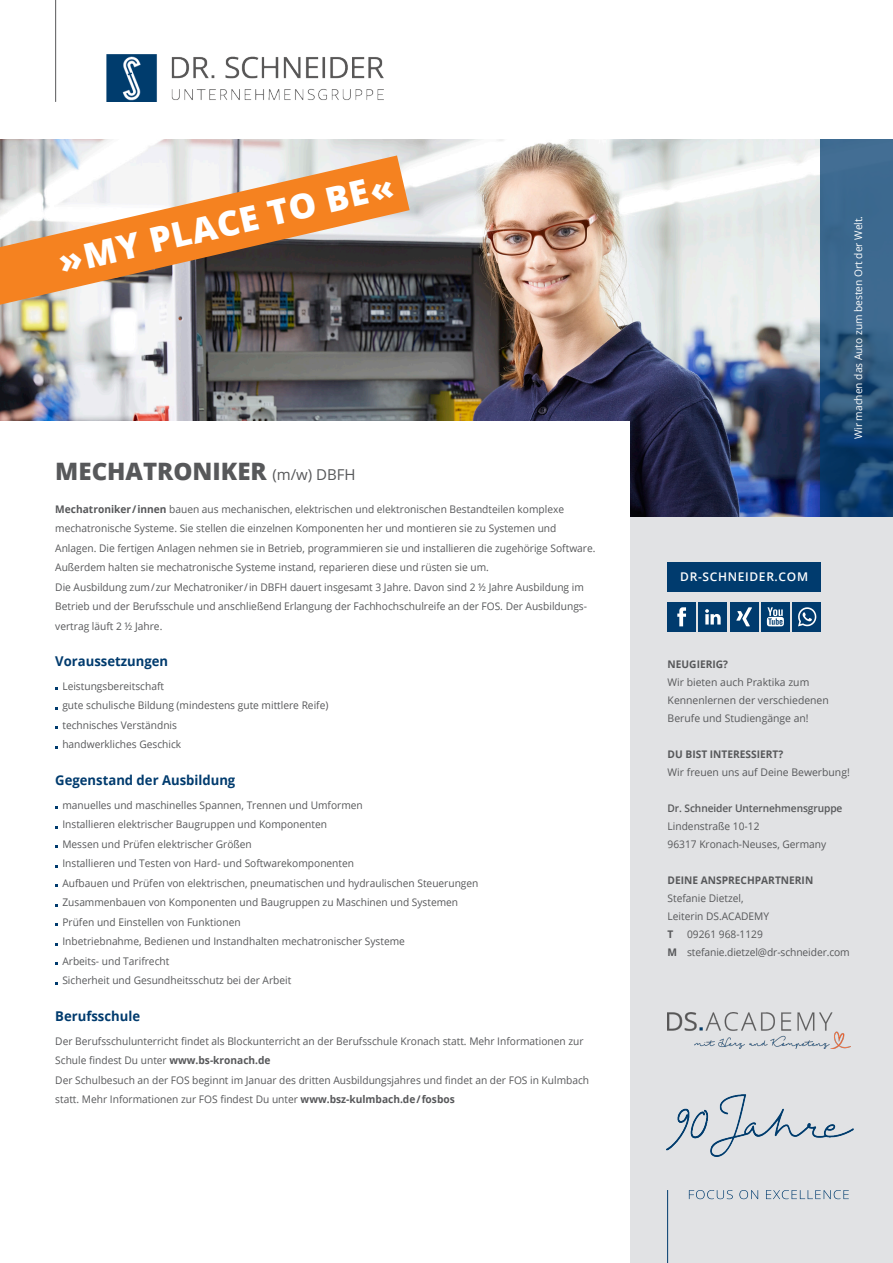
<style>
.page{position:relative;width:893px;height:1263px;background:#fff}
.page>*{position:absolute;margin:0;border:0;box-sizing:border-box;transform-origin:0 0}
.t1{font:800 34.5px "Open Sans";color:#fff}
.A4_Beruf{font:800 24px "Open Sans";color:#57585a}
.A4_U4{font:700 13.5px "Open Sans";color:#003b6e}
.t2{font:600 12px "Open Sans";letter-spacing:.055em;color:#fff}
.A4_Fließtext{font:10.5px/19.5px "Open Sans";color:#57585a}
.A4_Kontaktdaten{font:10.5px/18px "Open Sans";color:#57585a}
.A4_Kontaktdaten-2{font:700 10.5px "Open Sans";color:#57585a}
.A4_Info{font:10.5px "Open Sans";color:#fff}
.A4_Kontaktdaten-3{font:600 10.5px "Open Sans";letter-spacing:-.01em;color:#57585a}
.s1{font-weight:400;font-size:15px}
.s2{font-weight:700}
</style>
<div class="page">
<div style="left:629px;top:468px;width:264px;height:795px;background:#e1e2e4"></div>
<img style="left:0;top:139px;width:821px;height:377px">
<svg style="left:689px;top:1190px;width:160px;height:9px"></svg>
<hr style="left:667px;top:1190px;width:1px;height:73px;background:#003b6e">
<img style="left:667px;top:1095px;width:186px;height:61px">
<div style="left:668px;top:562px;width:153px;height:29px;background:#003b6e"></div>
<img style="left:107px;top:54px;width:276px;height:48px">
<hr style="left:55px;top:0;width:1px;height:102px;background:#57585a">
<div style="left:0;top:421px;width:629px;height:842px;background:#fff"></div>
<svg style="left:821px;top:139px;width:72px;height:377px;background:#2c5981"></svg>
<svg style="left:0;top:155px;width:410px;height:150px"></svg>
<img style="left:668px;top:1012px;width:182px;height:37px">
<div style="left:668px;top:602px;width:28px;height:29px;background:#003b6e"></div>
<svg style="left:677px;top:607px;width:9px;height:19px"></svg>
<div style="left:730px;top:602px;width:28px;height:29px;background:#003b6e"></div>
<svg style="left:736px;top:607px;width:16px;height:19px"></svg>
<div style="left:761px;top:602px;width:28px;height:29px;background:#003b6e"></div>
<svg style="left:767px;top:607px;width:17px;height:19px"></svg>
<div style="left:699px;top:602px;width:28px;height:29px;background:#003b6e"></div>
<svg style="left:705px;top:609px;width:16px;height:15px"></svg>
<div style="left:793px;top:602px;width:28px;height:29px;background:#003b6e"></div>
<svg style="left:798px;top:607px;width:18px;height:19px"></svg>
<p class="t1" style="left:53px;top:237px;width:344px;rotate:-13deg">»MY PLACE TO BE«</p>
<p class="A4_Beruf" style="left:55px;top:453px;width:302px">MECHATRONIKER <span class="s1">(m/w) DBFH</span></p>
<p class="A4_Fließtext" style="left:55px;top:499px;width:542px"><span class="s2">Mechatroniker / innen</span> bauen aus mechanischen, elektrischen und elektronischen Bestandteilen komplexe mechatronische Systeme. Sie stellen die einzelnen Komponenten her und montieren sie zu Systemen und Anlagen. Die fertigen Anlagen nehmen sie in Betrieb, programmieren sie und installieren die zugehörige Software.<br>Außerdem halten sie mechatronische Systeme instand, reparieren diese und rüsten sie um.</p>
<p class="A4_Fließtext" style="left:55px;top:577px;width:533px">Die Ausbildung zum / zur Mechatroniker / in DBFH dauert insgesamt 3 Jahre. Davon sind 2 ½ Jahre Ausbildung im<br>Betrieb und der Berufsschule und anschließend Erlangung der Fachhochschulreife an der FOS. Der Ausbildungs&shy;vertrag läuft 2 ½ Jahre.</p>
<p class="A4_U4" style="left:55px;top:652px;width:114px">Voraussetzungen</p>
<p class="A4_Fließtext" style="left:62px;top:676px;width:103px">Leistungsbereitschaft</p>
<p class="A4_Fließtext" style="left:62px;top:696px;width:268px">gute schulische Bildung (mindestens gute mittlere Reife)</p>
<p class="A4_Fließtext" style="left:62px;top:715px;width:116px">technisches Verständnis</p>
<p class="A4_Fließtext" style="left:62px;top:735px;width:120px">handwerkliches Geschick</p>
<p class="A4_U4" style="left:55px;top:770px;width:182px">Gegenstand der Ausbildung</p>
<p class="A4_Fließtext" style="left:62px;top:795px;width:302px">manuelles und maschinelles Spannen, Trennen und Umformen</p>
<p class="A4_Fließtext" style="left:62px;top:814px;width:266px">Installieren elektrischer Baugruppen und Komponenten</p>
<p class="A4_Fließtext" style="left:62px;top:834px;width:191px">Messen und Prüfen elektrischer Größen</p>
<p class="A4_Fließtext" style="left:62px;top:853px;width:293px">Installieren und Testen von Hard- und Softwarekomponenten</p>
<p class="A4_Fließtext" style="left:62px;top:873px;width:418px">Aufbauen und Prüfen von elektrischen, pneumatischen und hydraulischen Steuerungen</p>
<p class="A4_Fließtext" style="left:62px;top:892px;width:397px">Zusammenbauen von Komponenten und Baugruppen zu Maschinen und Systemen</p>
<p class="A4_Fließtext" style="left:62px;top:912px;width:180px">Prüfen und Einstellen von Funktionen</p>
<p class="A4_Fließtext" style="left:62px;top:931px;width:344px">Inbetriebnahme, Bedienen und Instandhalten mechatronischer Systeme</p>
<p class="A4_Fließtext" style="left:62px;top:951px;width:108px">Arbeits- und Tarifrecht</p>
<p class="A4_Fließtext" style="left:62px;top:970px;width:230px">Sicherheit und Gesundheitsschutz bei der Arbeit</p>
<p class="A4_U4" style="left:55px;top:1006px;width:86px">Berufsschule</p>
<p class="A4_Fließtext" style="left:55px;top:1031px;width:530px">Der Berufsschulunterricht findet als Blockunterricht an der Berufsschule Kronach statt. Mehr Informationen zur<br>Schule findest Du unter <span class="s2">www.bs-kronach.de</span></p>
<p class="A4_Fließtext" style="left:55px;top:1070px;width:535px">Der Schulbesuch an der FOS beginnt im Januar des dritten Ausbildungsjahres und findet an der FOS in Kulmbach statt. Mehr Informationen zur FOS findest Du unter <span class="s2">www.bsz-kulmbach.de / fosbos</span></p>
<p class="A4_Info" style="left:851px;top:439px;width:225px;rotate:-90deg">Wir machen das Auto zum besten Ort der Welt.</p>
<p class="t2" style="left:680px;top:568px;width:129px">DR-SCHNEIDER.COM</p>
<p class="A4_Kontaktdaten-2" style="left:668px;top:657px;width:62px">NEUGIERIG?</p>
<p class="A4_Kontaktdaten" style="left:668px;top:673px;width:163px">Wir bieten auch Praktika zum<br>Kennenlernen der verschiedenen<br>Berufe und Studiengänge an!</p>
<p class="A4_Kontaktdaten-2" style="left:668px;top:747px;width:117px">DU BIST INTERESSIERT?</p>
<p class="A4_Kontaktdaten" style="left:668px;top:763px;width:184px">Wir freuen uns auf Deine Bewerbung!</p>
<p class="A4_Kontaktdaten-3" style="left:668px;top:801px;width:176px">Dr. Schneider Unternehmensgruppe</p>
<p class="A4_Kontaktdaten" style="left:668px;top:817px;width:160px">Lindenstraße 10-12<br>96317 Kronach-Neuses, Germany</p>
<p class="A4_Kontaktdaten-2" style="left:668px;top:873px;width:147px">DEINE ANSPRECHPARTNERIN</p>
<p class="A4_Kontaktdaten" style="left:668px;top:889px;width:103px">Stefanie Dietzel,<br>Leiterin DS.ACADEMY</p>
<p class="A4_Kontaktdaten-2" style="left:668px;top:927px;width:7px">T</p>
<p class="A4_Kontaktdaten" style="left:668px;top:925px;width:184px;text-indent:19px">09261 968-1129<br><span class="s2">M</span> stefanie.dietzel@dr-schneider.com</p>
</div>
